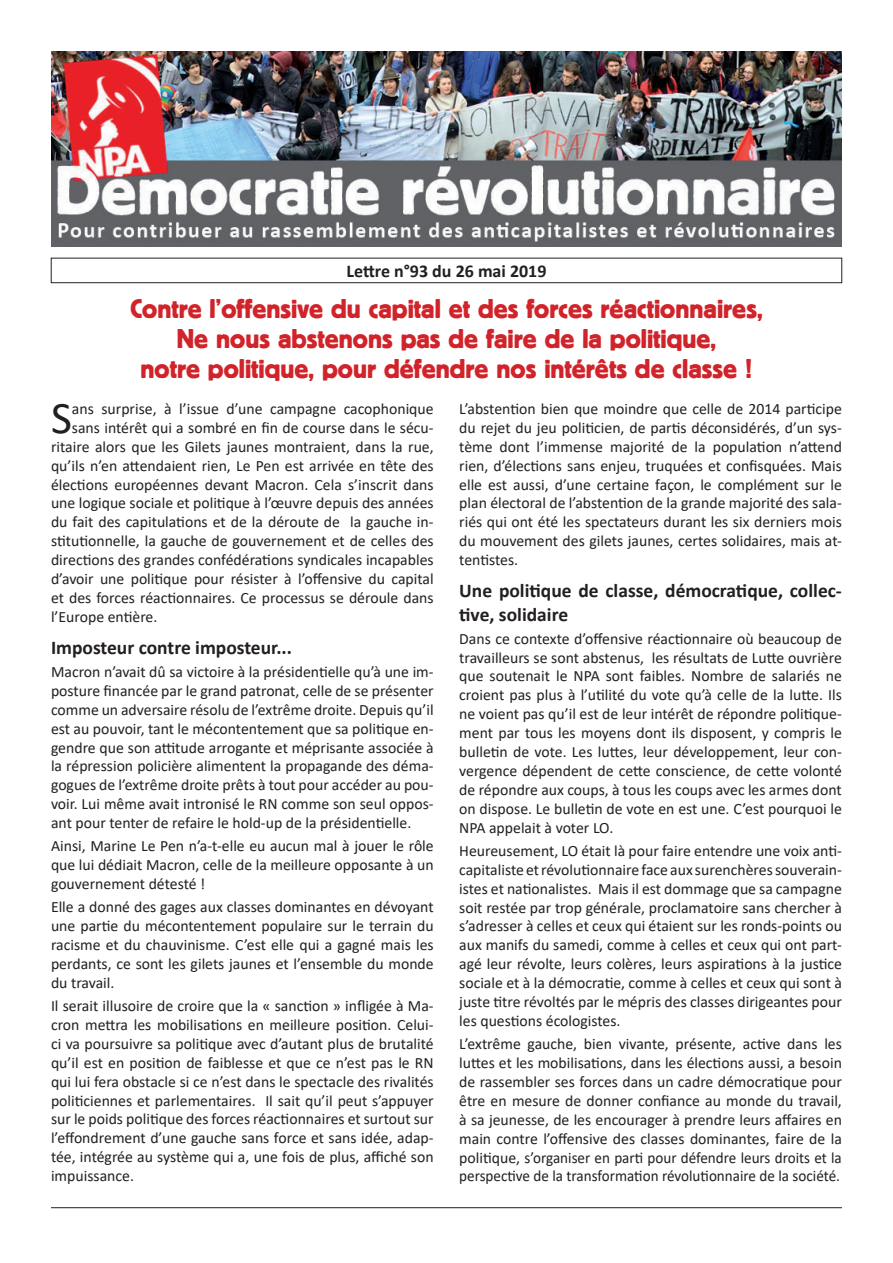
<style>
.page{position:relative;width:893px;height:1263px;background:#fff}
.page>*{position:absolute;margin:0;border:0;box-sizing:border-box;transform-origin:0 0}
.t1{font:45.45px "Calibri";color:#231f20}
.t2{font:27px/30px "Block BE";color:#d1232a;text-align:center}
.t3{font:700 19.5px/23.4px "Calibri";color:#231f20}
.t4{font:700 18px "Calibri";color:#231f20}
.t5{font:16.5px "Calibri";color:#231f20}
.t6{font:15.75px/18.9px "Calibri";color:#231f20;text-align:justify}
</style>
<div class="page">
<hr style="left:51px;top:1207px;width:791px;height:1px;background:#231f20">
<img style="left:51px;top:51px;width:791px;height:195px">
<div style="left:51px;top:258px;width:791px;height:25px;border:1px solid #231f20"></div>
<p class="t4" style="left:346px;top:258px;width:202px">Lettre n°93 du 26 mai 2019</p>
<p class="t5" style="left:638px;top:59px;width:109px">www.npa-dr.org</p>
<h2 class="t2" style="left:130px;top:293px;width:634px">Contre l’offensive du capital et des forces réactionnaires,<br>Ne nous abstenons pas de faire de la politique,<br>notre politique, pour défendre nos intérêts de classe !</h2>
<h1 class="t1" style="left:51px;top:386px;width:22px">S</h1>
<p class="t6" style="left:72px;top:399px;width:363px">ans surprise, à l’issue d’une campagne cacophonique</p>
<p class="t6" style="left:72px;top:418px;width:363px">sans intérêt qui a sombré en fin de course dans le sécu-</p>
<p class="t6" style="left:51px;top:437px;width:384px">ritaire alors que les Gilets jaunes montraient, dans la rue,</p>
<p class="t6" style="left:51px;top:456px;width:384px">qu’ils n’en attendaient rien, Le Pen est arrivée en tête des</p>
<p class="t6" style="left:51px;top:474px;width:384px">élections européennes devant Macron. Cela s’inscrit dans</p>
<p class="t6" style="left:51px;top:493px;width:384px">une logique sociale et politique à l’œuvre depuis des années</p>
<p class="t6" style="left:51px;top:512px;width:384px">du fait des capitulations et de la déroute de la gauche in-</p>
<p class="t6" style="left:51px;top:531px;width:384px">stitutionnelle, la gauche de gouvernement et de celles des</p>
<p class="t6" style="left:51px;top:550px;width:384px">directions des grandes confédérations syndicales incapables</p>
<p class="t6" style="left:51px;top:569px;width:384px">d’avoir une politique pour résister à l’offensive du capital</p>
<p class="t6" style="left:51px;top:588px;width:384px">et des forces réactionnaires. Ce processus se déroule dans</p>
<p class="t6" style="left:51px;top:607px;width:108px">l’Europe entière.</p>
<p class="t3" style="left:51px;top:635px;width:243px">Imposteur contre imposteur...</p>
<p class="t6" style="left:51px;top:662px;width:384px">Macron n’avait dû sa victoire à la présidentielle qu’à une im&shy;posture financée par le grand patronat, celle de se présenter comme un adversaire résolu de l’extrême droite. Depuis qu’il est au pouvoir, tant le mécontentement que sa politique en&shy;gendre que son attitude arrogante et méprisante associée à la répression policière alimentent la propagande des déma&shy;gogues de l’extrême droite prêts à tout pour accéder au pou&shy;voir. Lui même avait intronisé le RN comme son seul oppos&shy;ant pour tenter de refaire le hold-up de la présidentielle.</p>
<p class="t6" style="left:51px;top:836px;width:384px">Ainsi, Marine Le Pen n’a-t-elle eu aucun mal à jouer le rôle que lui dédiait Macron, celle de la meilleure opposante à un gouvernement détesté !</p>
<p class="t6" style="left:51px;top:897px;width:384px">Elle a donné des gages aux classes dominantes en dévoyant une partie du mécontentement populaire sur le terrain du racisme et du chauvinisme. C’est elle qui a gagné mais les perdants, ce sont les gilets jaunes et l’ensemble du monde du travail.</p>
<p class="t6" style="left:51px;top:996px;width:384px">Il serait illusoire de croire que la « sanction » infligée à Ma&shy;cron mettra les mobilisations en meilleure position. Celui&shy;ci va poursuivre sa politique avec d’autant plus de brutalité qu’il est en position de faiblesse et que ce n’est pas le RN qui lui fera obstacle si ce n’est dans le spectacle des rivalités politiciennes et parlementaires. Il sait qu’il peut s’appuyer sur le poids politique des forces réactionnaires et surtout sur l’effondrement d’une gauche sans force et sans idée, adap&shy;tée, intégrée au système qui a, une fois de plus, affiché son impuissance.</p>
<p class="t6" style="left:459px;top:399px;width:384px">L’abstention bien que moindre que celle de 2014 participe du rejet du jeu politicien, de partis déconsidérés, d’un sys&shy;tème dont l’immense majorité de la population n’attend rien, d’élections sans enjeu, truquées et confisquées. Mais elle est aussi, d’une certaine façon, le complément sur le plan électoral de l’abstention de la grande majorité des sala&shy;riés qui ont été les spectateurs durant les six derniers mois du mouvement des gilets jaunes, certes solidaires, mais at&shy;tentistes.</p>
<p class="t3" style="left:459px;top:579px;width:384px">Une politique de classe, démocratique, collec&shy;tive, solidaire</p>
<p class="t6" style="left:459px;top:629px;width:384px">Dans ce contexte d’offensive réactionnaire où beaucoup de travailleurs se sont abstenus, les résultats de Lutte ouvrière que soutenait le NPA sont faibles. Nombre de salariés ne croient pas plus à l’utilité du vote qu’à celle de la lutte. Ils ne voient pas qu’il est de leur intérêt de répondre politique&shy;ment par tous les moyens dont ils disposent, y compris le bulletin de vote. Les luttes, leur développement, leur con&shy;vergence dépendent de cette conscience, de cette volonté de répondre aux coups, à tous les coups avec les armes dont on dispose. Le bulletin de vote en est une. C’est pourquoi le NPA appelait à voter LO.</p>
<p class="t6" style="left:459px;top:841px;width:384px">Heureusement, LO était là pour faire entendre une voix anti&shy;capitaliste et révolutionnaire face aux surenchères souverain&shy;istes et nationalistes. Mais il est dommage que sa campagne soit restée par trop générale, proclamatoire sans chercher à s’adresser à celles et ceux qui étaient sur les ronds-points ou aux manifs du samedi, comme à celles et ceux qui ont part&shy;agé leur révolte, leurs colères, leurs aspirations à la justice sociale et à la démocratie, comme à celles et ceux qui sont à juste titre révoltés par le mépris des classes dirigeantes pour les questions écologistes.</p>
<p class="t6" style="left:459px;top:1034px;width:384px">L’extrême gauche, bien vivante, présente, active dans les luttes et les mobilisations, dans les élections aussi, a besoin de rassembler ses forces dans un cadre démocratique pour être en mesure de donner confiance au monde du travail, à sa jeunesse, de les encourager à prendre leurs affaires en main contre l’offensive des classes dominantes, faire de la politique, s’organiser en parti pour défendre leurs droits et la perspective de la transformation révolutionnaire de la société.</p>
</div>
